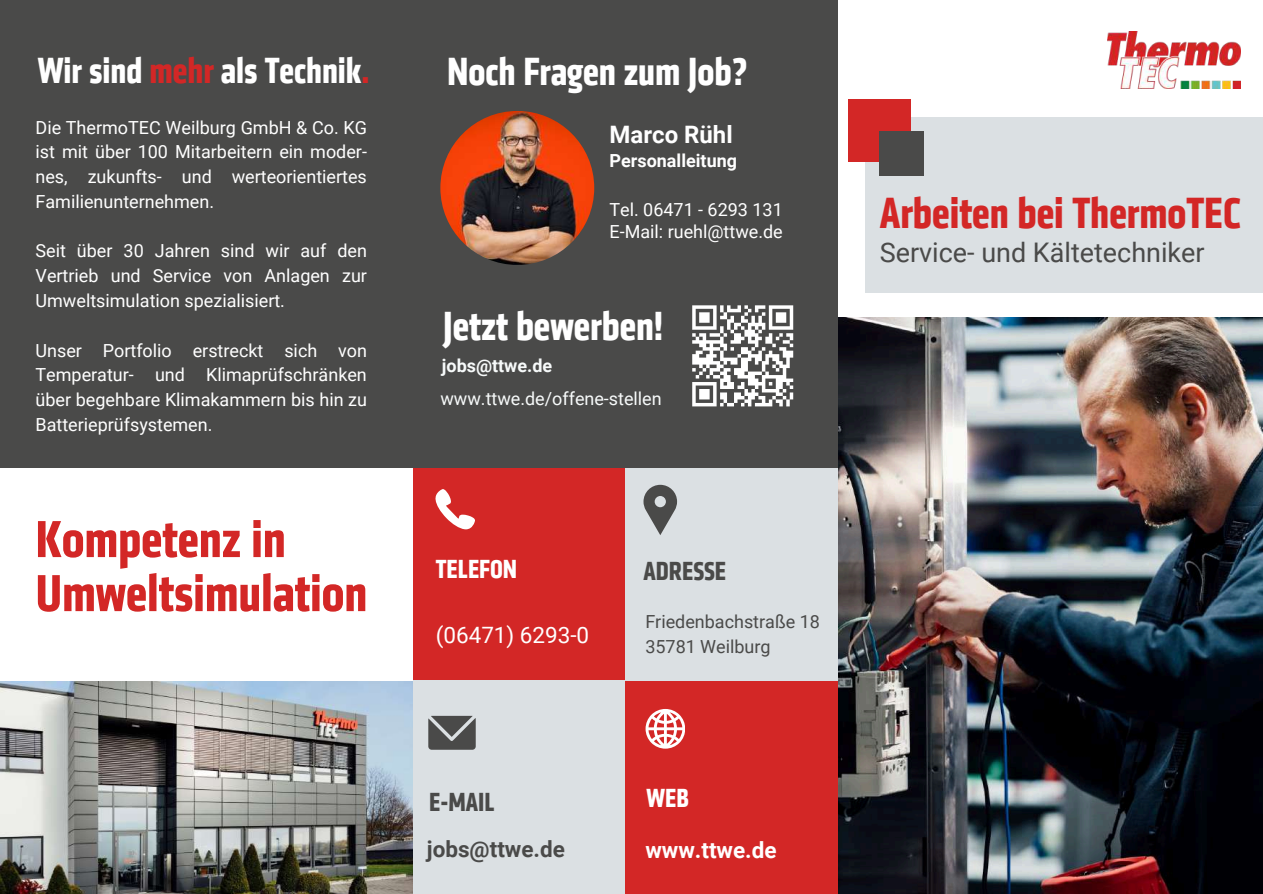
<style>
.page{position:relative;width:1263px;height:894px;background:#fff}
.page>*{position:absolute;margin:0;border:0;box-sizing:border-box;transform-origin:0 0}
.t1{font:700 condensed 54px/54px "Klavika Web";color:#d32726}
.t2{font:700 condensed 45px "Klavika Web";color:#d32726}
.t3{font:700 condensed 42px "Klavika Web";color:#fff}
.t4{font:700 condensed 40.5px "Klavika Web";color:#fff}
.t5{font:700 condensed 37.5px "Klavika Web";color:#fff}
.t6{font:27px "Roboto";color:#4a4a49}
.t7{font:700 condensed 27px "Klavika Web";color:#4a4a49}
.t8{font:700 condensed 27px "Klavika Web";color:#fff}
.t9{font:700 24px "Roboto";color:#fff}
.t10{font:22.5px "Roboto";color:#fff}
.t11{font:700 22.5px "Roboto";color:#4a4a49}
.t12{font:700 22.5px "Roboto";color:#fff}
.t13{font:18px/24.8px "Roboto";color:#fff;text-align:justify}
.t14{font:18px/24.8px "Roboto";color:#4a4a49}
.t15{font:18px "Roboto";color:#f7fafa}
.t16{font:700 18px "Roboto";color:#fff}
.t17{font:700 18px "Roboto";color:#f7fafa}
.s1{color:#d32726}
</style>
<div class="page">
<img style="left:1107px;top:31px;width:133px;height:58px">
<div style="left:413px;top:460px;width:212px;height:220px;background:#d32726"></div>
<div style="left:626px;top:460px;width:212px;height:220px;background:#dbe0e3"></div>
<div style="left:0;top:0;width:838px;height:468px;background:#4a4a49"></div>
<img style="left:838px;top:317px;width:425px;height:576px">
<div style="left:865px;top:117px;width:398px;height:175px;background:#dbe0e3"></div>
<div style="left:413px;top:680px;width:212px;height:213px;background:#dbe0e3"></div>
<img style="left:440px;top:111px;width:154px;height:154px;border-radius:50%">
<img style="left:0;top:681px;width:413px;height:212px">
<div style="left:625px;top:680px;width:213px;height:213px;background:#d32726"></div>
<svg style="left:428px;top:715px;width:48px;height:34px;background:#626363"></svg>
<svg style="left:643px;top:484px;width:34px;height:51px"></svg>
<svg style="left:436px;top:489px;width:39px;height:40px"></svg>
<svg style="left:646px;top:709px;width:39px;height:39px"></svg>
<div style="left:849px;top:100px;width:62px;height:62px;background:#d32726"></div>
<div style="left:880px;top:131px;width:44px;height:44px;background:#4a4a49"></div>
<svg style="left:692px;top:305px;width:102px;height:102px"></svg>
<h3 class="t5" style="left:38px;top:49px;width:333px">Wir sind <span class="s1">mehr</span> als Technik<span class="s1">.</span></h3>
<h3 class="t4" style="left:447px;top:49px;width:302px">Noch Fragen zum Job?</h3>
<p class="t13" style="left:36px;top:115px;width:333px">Die ThermoTEC Weilburg GmbH &amp; Co. KG ist mit über 100 Mitarbeitern ein moder&shy;nes, zukunfts- und werteorientiertes Familienunternehmen.</p>
<p class="t13" style="left:36px;top:239px;width:333px">Seit über 30 Jahren sind wir auf den Vertrieb und Service von Anlagen zur Umweltsimulation spezialisiert.</p>
<p class="t13" style="left:36px;top:338px;width:333px">Unser Portfolio erstreckt sich von Temperatur- und Klimaprüfschränken über begehbare Klimakammern bis hin zu Batterieprüfsystemen.</p>
<h1 class="t1" style="left:36px;top:513px;width:333px">Kompetenz in<br>Umweltsimulation</h1>
<h3 class="t9" style="left:609px;top:120px;width:125px">Marco Rühl</h3>
<p class="t16" style="left:609px;top:151px;width:129px">Personalleitung</p>
<p class="t13" style="left:609px;top:198px;width:175px;line-height:22.5px">Tel. 06471 - 6293 131<br>E-Mail: ruehl@ttwe.de</p>
<h3 class="t3" style="left:443px;top:302px;width:222px">Jetzt bewerben!</h3>
<p class="t17" style="left:442px;top:355px;width:112px">jobs@ttwe.de</p>
<p class="t15" style="left:440px;top:388px;width:223px">www.ttwe.de/offene-stellen</p>
<h3 class="t8" style="left:436px;top:554px;width:83px">TELEFON</h3>
<p class="t10" style="left:436px;top:622px;width:155px">(06471) 6293-0</p>
<h3 class="t7" style="left:643px;top:555px;width:84px">ADRESSE</h3>
<p class="t14" style="left:645px;top:609px;width:176px">Friedenbachstraße 18<br>35781 Weilburg</p>
<h3 class="t7" style="left:429px;top:786px;width:67px">E-MAIL</h3>
<h3 class="t8" style="left:647px;top:782px;width:44px">WEB</h3>
<p class="t11" style="left:427px;top:836px;width:140px">jobs@ttwe.de</p>
<p class="t12" style="left:645px;top:837px;width:133px">www.ttwe.de</p>
<h2 class="t2" style="left:880px;top:188px;width:363px">Arbeiten bei ThermoTEC</h2>
<h3 class="t6" style="left:880px;top:237px;width:326px">Service- und Kältetechniker</h3>
</div>
